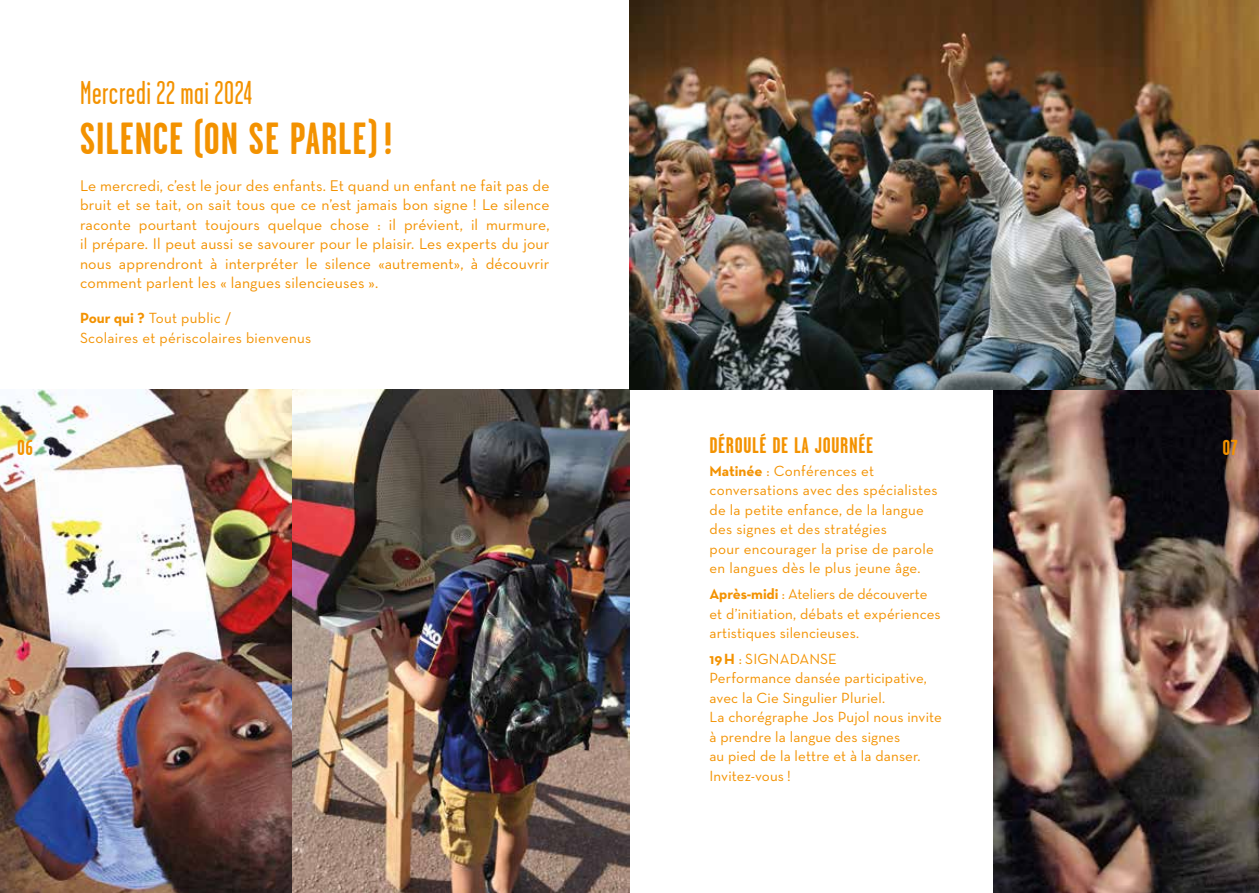
<style>
.page{position:relative;width:1259px;height:893px;background:#fff}
.page>*{position:absolute;margin:0;border:0;box-sizing:border-box;transform-origin:0 0}
.t1{font:700 45px "Garage Gothic";letter-spacing:.02em;color:#f39200}
.t2{font:33px "Garage Gothic";letter-spacing:.02em;color:#f39200}
.t3{font:700 22.5px "Garage Gothic";letter-spacing:.03em;color:#f39200}
.t4{font:700 21.75px "Garage Gothic";color:#f39200}
.t5{font:15.75px/19.5px "Neutra Text";letter-spacing:.01em;color:#f39200;text-align:justify}
.t6{font:15px/19.5px "Neutra Text";letter-spacing:.01em;color:#f39200}
.s1{font-weight:700}
</style>
<div class="page">
<img style="left:993px;top:389px;width:266px;height:504px">
<img style="left:0;top:389px;width:629px;height:504px">
<img style="left:629px;top:0;width:630px;height:389px">
<h2 class="t2" style="left:80px;top:76px;width:174px">Mercredi 22 mai 2024</h2>
<h1 class="t1" style="left:80px;top:114px;width:313px">SILENCE (ON SE PARLE) !</h1>
<p class="t5" style="left:80px;top:175px;width:471px">Le mercredi, c’est le jour des enfants. Et quand un enfant ne fait pas de bruit et se tait, on sait tous que ce n’est jamais bon signe ! Le silence raconte pourtant toujours quelque chose : il prévient, il murmure, il prépare. Il peut aussi se savourer pour le plaisir. Les experts du jour nous apprendront à interpréter le silence «autrement», à découvrir comment parlent les « langues silencieuses ».</p>
<p class="t6" style="left:80px;top:308px;width:233px"><span class="s1">Pour qui ?</span> Tout public /<br>Scolaires et périscolaires bienvenus</p>
<h3 class="t3" style="left:709px;top:433px;width:165px">DÉROULÉ DE LA JOURNÉE</h3>
<p class="t6" style="left:709px;top:461px;width:230px"><span class="s1">Matinée</span> : Conférences et conversations avec des spécialistes de la petite enfance, de la langue des signes et des stratégies<br>pour encourager la prise de parole en langues dès le plus jeune âge.</p>
<p class="t6" style="left:709px;top:584px;width:233px"><span class="s1">Après-midi</span> : Ateliers de découverte et d’initiation, débats et expériences artistiques silencieuses.</p>
<p class="t6" style="left:709px;top:649px;width:234px"><span class="s1">19H</span> : SIGNADANSE<br>Performance dansée participative, avec la Cie Singulier Pluriel.<br>La chorégraphe Jos Pujol nous invite à prendre la langue des signes<br>au pied de la lettre et à la danser.<br>Invitez-vous !</p>
<h3 class="t4" style="left:17px;top:436px;width:17px">06</h3>
<h3 class="t4" style="left:1222px;top:436px;width:17px">07</h3>
</div>
